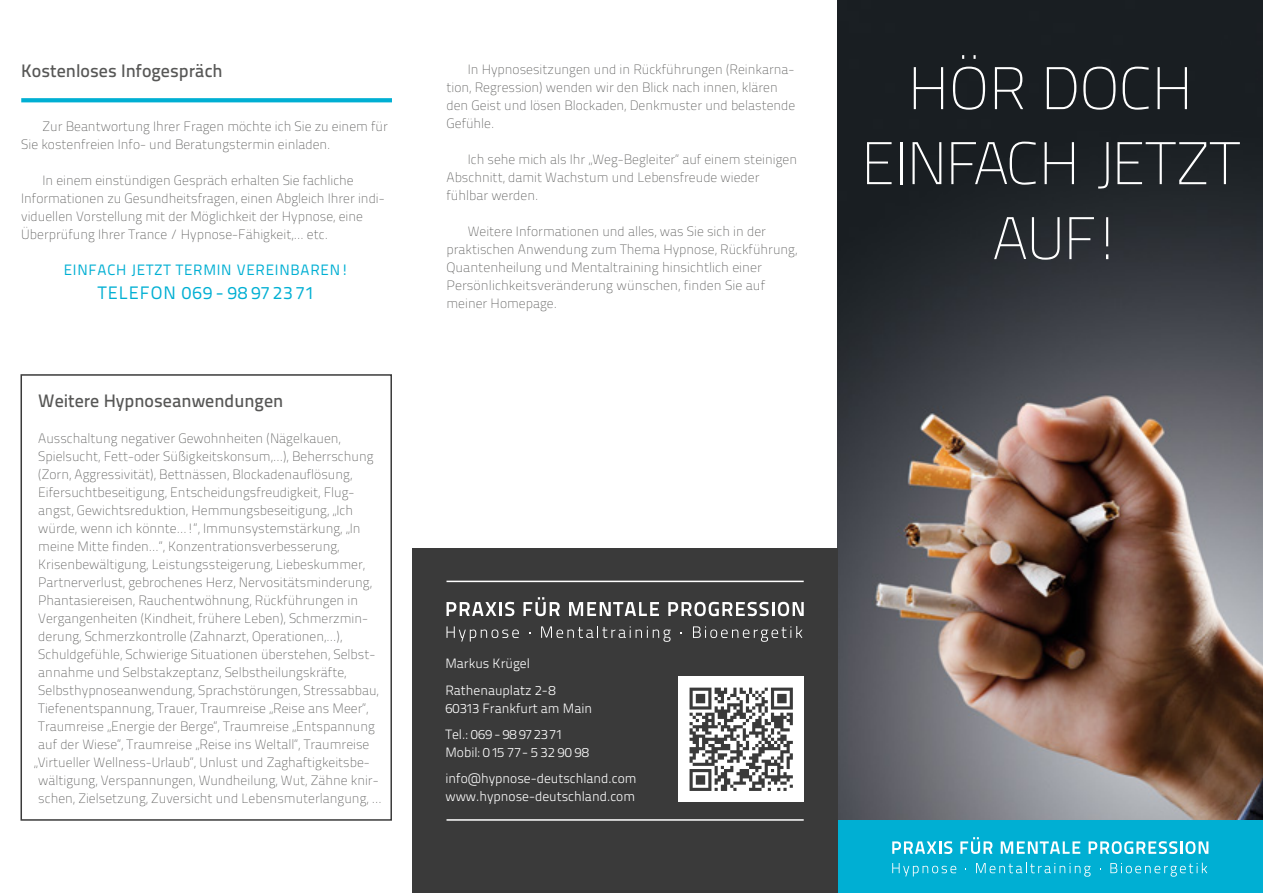
<style>
.page{position:relative;width:1263px;height:893px;background:#fff}
.page>*{position:absolute;margin:0;border:0;box-sizing:border-box;transform-origin:0 0}
.t1{font:60px/75px "Titillium Text 22 L 1 wt";color:#fff;text-align:center}
.t2{font:18px "Titillium Text 22 L 600 wt";color:#575756}
.t3{font:18px "Titillium Text 22 L 400 wt";letter-spacing:.05em;color:#00afd3}
.t4{font:15px "Titillium Text 22 L 400 wt";letter-spacing:.05em;color:#00afd3}
.t5{font:13.5px/18px "Titillium Text 22 L 1 wt";color:#575756}
.t6{font:13.5px/26.2px "Titillium Text 22 L 250 wt";color:#fff}
</style>
<div class="page">
<img style="left:838px;top:0;width:425px;height:821px">
<div style="left:21px;top:374px;width:371px;height:447px;background:#fff;border:2px solid #3a3a3a"></div>
<div style="left:838px;top:821px;width:425px;height:72px;background:#00afd3"></div>
<svg style="left:21px;top:98px;width:371px;height:4px"></svg>
<div style="left:412px;top:548px;width:426px;height:345px;background:#3a3a3a"></div>
<hr style="left:446px;top:581px;width:358px;height:1px;background:#fff">
<hr style="left:446px;top:819px;width:358px;height:2px;background:#fff">
<div style="left:679px;top:677px;width:125px;height:125px;background:#fff"></div>
<svg style="left:689px;top:688px;width:104px;height:103px"></svg>
<svg style="left:446px;top:602px;width:50px;height:14px"></svg>
<hr style="left:499px;top:602px;width:3px;height:14px;background:#fff">
<svg style="left:505px;top:602px;width:9px;height:14px"></svg>
<svg style="left:523px;top:597px;width:37px;height:19px"></svg>
<svg style="left:569px;top:602px;width:90px;height:14px"></svg>
<svg style="left:668px;top:602px;width:136px;height:14px"></svg>
<svg style="left:446px;top:626px;width:73px;height:16px"></svg>
<svg style="left:541px;top:626px;width:130px;height:16px"></svg>
<svg style="left:693px;top:626px;width:109px;height:16px"></svg>
<svg style="left:892px;top:841px;width:60px;height:13px"></svg>
<svg style="left:960px;top:837px;width:32px;height:17px"></svg>
<svg style="left:1001px;top:841px;width:79px;height:13px"></svg>
<svg style="left:1088px;top:841px;width:120px;height:13px"></svg>
<svg style="left:892px;top:863px;width:64px;height:13px"></svg>
<svg style="left:976px;top:863px;width:115px;height:14px"></svg>
<svg style="left:1110px;top:863px;width:97px;height:14px"></svg>
<h2 class="t2" style="left:21px;top:57px;width:203px">Kostenloses Infogespräch</h2>
<p class="t5" style="left:21px;top:117px;width:368px;text-indent:21px">Zur Beantwortung Ihrer Fragen möchte ich Sie zu einem für<br>Sie kostenfreien Info- und Beratungstermin einladen.</p>
<p class="t5" style="left:21px;top:171px;width:361px;text-indent:21px">In einem einstündigen Gespräch erhalten Sie fachliche Informationen zu Gesundheitsfragen, einen Abgleich Ihrer indi--- viduellen Vorstellung mit der Möglichkeit der Hypnose, eine Überprüfung Ihrer Trance / Hypnose-Fähigkeit,... etc.</p>
<p class="t4" style="left:64px;top:259px;width:287px">EINFACH JETZT TERMIN VEREINBAREN!</p>
<h2 class="t3" style="left:98px;top:280px;width:218px">TELEFON 069 - 98 972371</h2>
<h2 class="t2" style="left:38px;top:387px;width:247px">Weitere Hypnoseanwendungen</h2>
<p class="t5" style="left:38px;top:429px;width:304px">Ausschaltung negativer Gewohnheiten (Nägelkauen,</p>
<p class="t5" style="left:38px;top:447px;width:337px">Spielsucht, Fett-oder Süßigkeitskonsum,...), Beherrschung</p>
<p class="t5" style="left:38px;top:465px;width:315px">(Zorn, Aggressivität), Bettnässen, Blockadenauflösung,</p>
<p class="t5" style="left:38px;top:483px;width:316px">Eifersuchtbeseitigung, Entscheidungsfreudigkeit, Flug-</p>
<p class="t5" style="left:38px;top:501px;width:316px">angst, Gewichtsreduktion, Hemmungsbeseitigung, „Ich</p>
<p class="t5" style="left:38px;top:519px;width:324px">würde, wenn ich könnte...!“, Immunsystemstärkung, „In</p>
<p class="t5" style="left:38px;top:537px;width:303px">meine Mitte finden...“, Konzentrationsverbesserung,</p>
<p class="t5" style="left:38px;top:555px;width:328px">Krisenbewältigung, Leistungssteigerung, Liebeskummer,</p>
<p class="t5" style="left:38px;top:573px;width:335px">Partnerverlust, gebrochenes Herz, Nervositätsminderung,</p>
<p class="t5" style="left:38px;top:591px;width:321px">Phantasiereisen, Rauchentwöhnung, Rückführungen in</p>
<p class="t5" style="left:38px;top:609px;width:330px">Vergangenheiten (Kindheit, frühere Leben), Schmerzmin-</p>
<p class="t5" style="left:38px;top:627px;width:306px">derung, Schmerzkontrolle (Zahnarzt, Operationen,...),</p>
<p class="t5" style="left:38px;top:645px;width:337px">Schuldgefühle, Schwierige Situationen überstehen, Selbst-</p>
<p class="t5" style="left:38px;top:663px;width:310px">annahme und Selbstakzeptanz, Selbstheilungskräfte,</p>
<p class="t5" style="left:38px;top:681px;width:342px">Selbsthypnoseanwendung, Sprachstörungen, Stressabbau,</p>
<p class="t5" style="left:38px;top:699px;width:332px">Tiefenentspannung, Trauer, Traumreise „Reise ans Meer“,</p>
<p class="t5" style="left:38px;top:717px;width:338px">Traumreise „Energie der Berge“, Traumreise „Entspannung</p>
<p class="t5" style="left:38px;top:735px;width:333px">auf der Wiese“, Traumreise „Reise ins Weltall“, Traumreise</p>
<p class="t5" style="left:34px;top:753px;width:336px">„Virtueller Wellness-Urlaub“, Unlust und Zaghaftigkeitsbe-</p>
<p class="t5" style="left:38px;top:771px;width:342px">wältigung, Verspannungen, Wundheilung, Wut, Zähne knir-</p>
<p class="t5" style="left:38px;top:789px;width:345px">schen, Zielsetzung, Zuversicht und Lebensmuterlangung, ...</p>
<p class="t5" style="left:446px;top:60px;width:350px;text-indent:21px">In Hypnosesitzungen und in Rückführungen (Reinkarna&shy;tion, Regression) wenden wir den Blick nach innen, klären den Geist und lösen Blockaden, Denkmuster und belastende Gefühle.</p>
<p class="t5" style="left:446px;top:150px;width:352px;text-indent:21px">Ich sehe mich als Ihr „Weg-Begleiter“ auf einem steinigen<br>Abschnitt, damit Wachstum und Lebensfreude wieder fühlbar werden.</p>
<p class="t5" style="left:446px;top:222px;width:352px;text-indent:21px">Weitere Informationen und alles, was Sie sich in der praktischen Anwendung zum Thema Hypnose, Rückführung, Quantenheilung und Mentaltraining hinsichtlich einer Persönlichkeitsveränderung wünschen, finden Sie auf meiner Homepage.</p>
<p class="t6" style="left:445px;top:650px;width:112px">Markus Krügel<br>Rathenauplatz 2-8</p>
<p class="t6" style="left:445px;top:694px;width:148px">60313 Frankfurt am Main<br>Tel.: 069 - 98 972371</p>
<p class="t6" style="left:445px;top:738px;width:193px">Mobil: 015 77- 5 32 90 98 info@hypnose-deutschland.com</p>
<p class="t6" style="left:445px;top:782px;width:191px">www.hypnose-deutschland.com</p>
<h1 class="t1" style="left:861px;top:48px;width:380px">HÖR DOCH<br>EINFACH JETZT<br>AUF!</h1>
</div>
